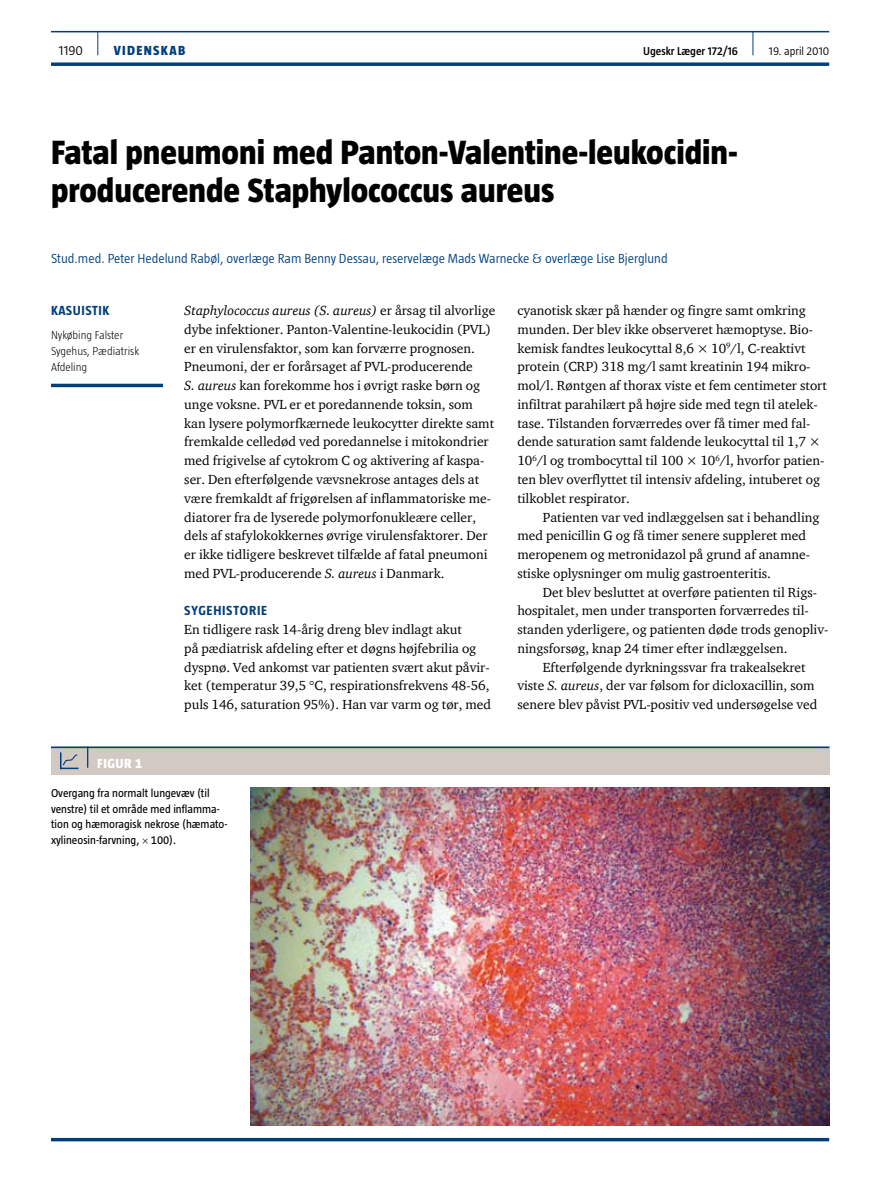
<style>
.page{position:relative;width:893px;height:1191px;background:#fff}
.page>*{position:absolute;margin:0;border:0;box-sizing:border-box;transform-origin:0 0}
.t1{font:800 34.5px/38.2px "Taz";color:#000}
.t2{font:13.5px/18.8px "ITC Charter Com";color:#000}
.t3{font:300 13.5px "Taz";color:#003f7d}
.t4{font:700 13.5px "Taz";letter-spacing:.05em;color:#003f7d}
.t5{font:800 13.5px "Taz";letter-spacing:.095em;color:#003f7d}
.t6{font:800 13.5px "Taz";color:#fff}
.t7{font:300 13.5px "Taz";color:#000}
.t8{font:11.7px/15.8px "Taz";color:#000}
.t9{font:300 11.7px/15.8px "Taz";color:#000}
.t10{font:600 11.7px "Taz";color:#000}
.t11{font:300 11.7px "Taz";color:#000}
.s1{font-style:italic}
</style>
<div class="page">
<hr style="left:51px;top:31px;width:778px;height:1px;background:#003f7d">
<svg style="left:97px;top:32px;width:1px;height:23px"></svg>
<svg style="left:753px;top:32px;width:1px;height:23px"></svg>
<hr style="left:51px;top:384px;width:112px;height:3px;background:#003f7d">
<svg style="left:51px;top:62px;width:778px;height:4px;background:#22588e"></svg>
<img style="left:251px;top:787px;width:578px;height:338px">
<hr style="left:51px;top:1138px;width:778px;height:3px;background:#003f7d">
<div style="left:51px;top:746px;width:778px;height:28px;background:#d1c9c2"></div>
<hr style="left:51px;top:746px;width:778px;height:2px;background:#003f7d">
<svg style="left:87px;top:746px;width:1px;height:21px"></svg>
<svg style="left:60px;top:752px;width:19px;height:17px"></svg>
<p class="t7" style="left:59px;top:43px;width:25px">1190</p>
<p class="t5" style="left:114px;top:43px;width:73px">VIDENSKAB</p>
<p class="t10" style="left:643px;top:45px;width:96px">Ugeskr Læger 172/16</p>
<p class="t11" style="left:769px;top:45px;width:62px">19. april 2010</p>
<h1 class="t1" style="left:51px;top:133px;width:688px">Fatal pneumoni med Panton-Valentine-leukocidin&shy;producerende Staphylococcus aureus</h1>
<p class="t3" style="left:51px;top:251px;width:618px">Stud.med. Peter Hedelund Rabøl, overlæge Ram Benny Dessau, reservelæge Mads Warnecke &amp; overlæge Lise Bjerglund</p>
<p class="t4" style="left:51px;top:303px;width:59px">KASUISTIK</p>
<p class="t9" style="left:51px;top:327px;width:90px">Nykøbing Falster<br>Sygehus, Pædiatrisk<br>Afdeling</p>
<p class="t6" style="left:97px;top:755px;width:46px">Figur 1</p>
<p class="t2" style="left:184px;top:301px;width:313px"><span class="s1">Staphylococcus aureus (S. aureus)</span> er årsag til alvorlige dybe infektioner. Panton-Valentine-leukocidin (PVL) er en virulensfaktor, som kan forværre prognosen.<br>Pneumoni, der er forårsaget af PVL-producerende<br><span class="s1">S. aureus</span> kan forekomme hos i øvrigt raske børn og unge voksne. PVL er et poredannende toksin, som kan lysere polymorfkærnede leukocytter direkte samt fremkalde celledød ved poredannelse i mitokondrier med frigivelse af cytokrom C og aktivering af kaspa&shy;ser. Den efterfølgende vævsnekrose antages dels at være fremkaldt af frigørelsen af inflammatoriske me&shy;diatorer fra de lyserede polymorfonukleære celler, dels af stafylokokkernes øvrige virulensfaktorer. Der er ikke tidligere beskrevet tilfælde af fatal pneumoni med PVL-producerende <span class="s1">S. aureus</span> i Danmark.</p>
<p class="t4" style="left:184px;top:603px;width:84px">SYGEHISTORIE</p>
<p class="t2" style="left:184px;top:620px;width:308px">En tidligere rask 14-årig dreng blev indlagt akut<br>på pædiatrisk afdeling efter et døgns højfebrilia og dyspnø. Ved ankomst var patienten svært akut påvir&shy;ket (temperatur 39,5 C, respirationsfrekvens 48-56, puls 146, saturation 95%). Han var varm og tør, med</p>
<p class="t8" style="left:51px;top:785px;width:178px">Overgang fra normalt lungevæv (til venstre) til et område med inflamma&shy;tion og hæmoragisk nekrose (hæmato&shy;xylineosin-farvning, 100).</p>
<p class="t2" style="left:517px;top:301px;width:311px">cyanotisk skær på hænder og fingre samt omkring munden. Der blev ikke observeret hæmoptyse. Bio&shy;kemisk fandtes leukocyttal 8,6 × 10<sup>9</sup>/l, C-reaktivt protein (CRP) 318 mg/l samt kreatinin 194 mikro&shy;mol/l. Røntgen af thorax viste et fem centimeter stort infiltrat parahilært på højre side med tegn til atelek&shy;tase. Tilstanden forværredes over få timer med fal&shy;dende saturation samt faldende leukocyttal til 1,7 × 10<sup>6</sup>/l og trombocyttal til 100 × 10<sup>6</sup>/l, hvorfor patien&shy;ten blev overflyttet til intensiv afdeling, intuberet og tilkoblet respirator.</p>
<p class="t2" style="left:517px;top:507px;width:304px;text-indent:26px">Patienten var ved indlæggelsen sat i behandling med penicillin G og få timer senere suppleret med meropenem og metronidazol på grund af anamne&shy;stiske oplysninger om mulig gastroenteritis.</p>
<p class="t2" style="left:543px;top:582px;width:274px">Det blev besluttet at overføre patienten til Rigs-</p>
<p class="t2" style="left:517px;top:601px;width:293px">hospitalet, men under transporten forværredes til-</p>
<p class="t2" style="left:517px;top:620px;width:312px">standen yderligere, og patienten døde trods genopliv-</p>
<p class="t2" style="left:517px;top:638px;width:272px">ningsforsøg, knap 24 timer efter indlæggelsen.</p>
<p class="t2" style="left:543px;top:657px;width:264px">Efterfølgende dyrkningssvar fra trakealsekret</p>
<p class="t2" style="left:517px;top:676px;width:299px">viste <span class="s1">S. aureus</span>, der var følsom for dicloxacillin, som</p>
<p class="t2" style="left:517px;top:695px;width:301px">senere blev påvist PVL-positiv ved undersøgelse ved</p>
</div>
